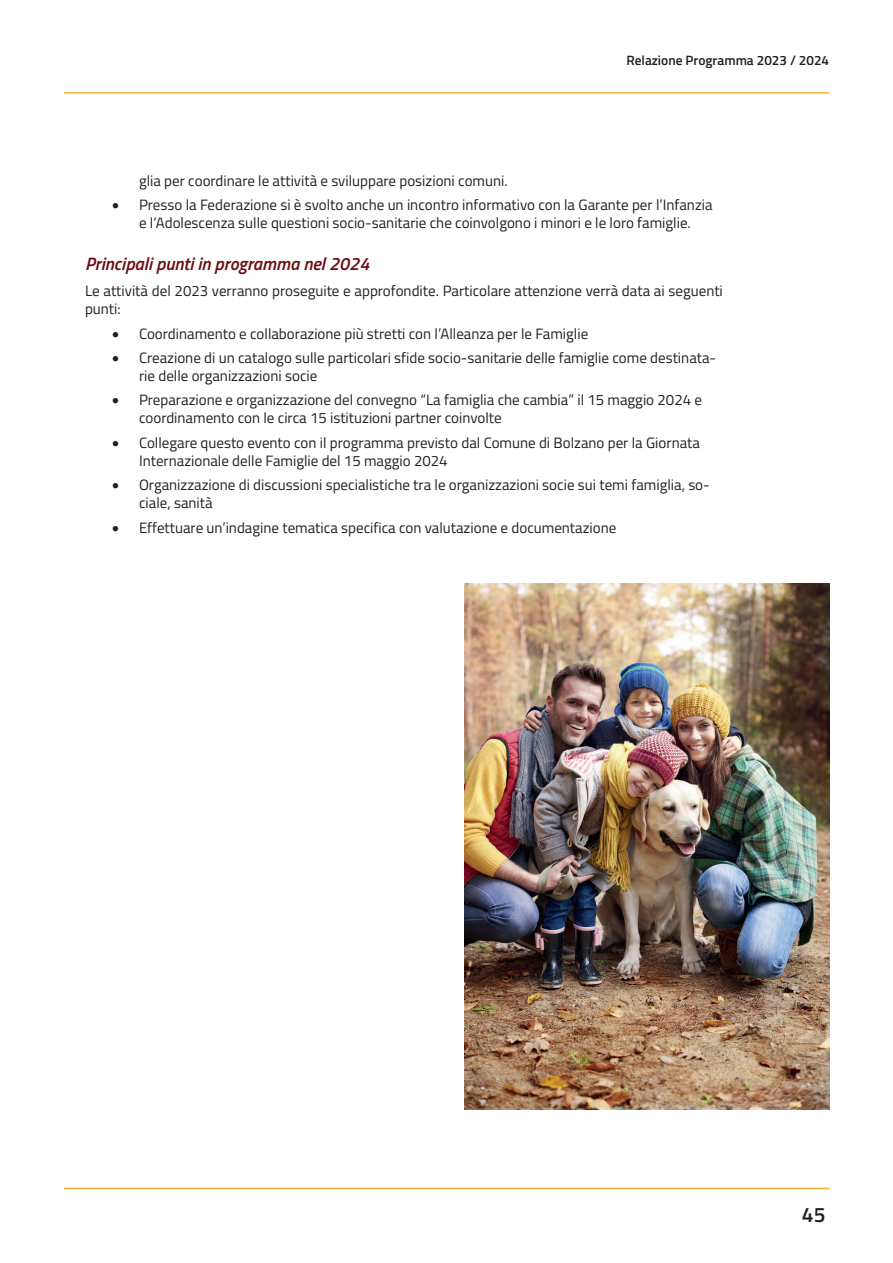
<style>
.page{position:relative;width:893px;height:1263px;background:#fff}
.page>*{position:absolute;margin:0;border:0;box-sizing:border-box;transform-origin:0 0}
.t1{font:600 21px "Titillium";color:#231f20}
.t2{font:italic 600 18px "Titillium";color:#6b0b11}
.t3{font:15px/18px "Titillium";color:#231f20}
.t4{font:600 13.5px "Titillium";color:#231f20}
</style>
<div class="page">
<hr style="left:64px;top:92px;width:765px;height:2px;background:#fbb033">
<hr style="left:64px;top:1188px;width:765px;height:1px;background:#fbb033">
<img style="left:465px;top:584px;width:364px;height:526px">
<p class="t4" style="left:626px;top:51px;width:204px">Relazione Programma 2023 / 2024</p>
<p class="t3" style="left:139px;top:171px;width:370px">glia per coordinare le attività e sviluppare posizioni comuni.</p>
<p class="t3" style="left:112px;top:195px;width:602px;text-align:center">• Presso la Federazione si è svolto anche un incontro informativo con la Garante per l’Infanzia e l’Adolescenza sulle questioni socio-sanitarie che coinvolgono i minori e le loro famiglie.</p>
<p class="t2" style="left:85px;top:250px;width:286px">Principali punti in programma nel 2024</p>
<p class="t3" style="left:85px;top:281px;width:639px">Le attività del 2023 verranno proseguite e approfondite. Particolare attenzione verrà data ai seguenti punti:</p>
<p class="t3" style="left:112px;top:324px;width:478px">• Coordinamento e collaborazione più stretti con l’Alleanza per le Famiglie</p>
<p class="t3" style="left:139px;top:348px;width:579px;text-indent:-27px">• Creazione di un catalogo sulle particolari sfide socio-sanitarie delle famiglie come destinata&shy;rie delle organizzazioni socie</p>
<p class="t3" style="left:139px;top:390px;width:564px;text-indent:-27px">• Preparazione e organizzazione del convegno “La famiglia che cambia” il 15 maggio 2024 e coordinamento con le circa 15 istituzioni partner coinvolte</p>
<p class="t3" style="left:139px;top:433px;width:562px;text-indent:-27px">• Collegare questo evento con il programma previsto dal Comune di Bolzano per la Giornata<br>Internazionale delle Famiglie del 15 maggio 2024</p>
<p class="t3" style="left:139px;top:475px;width:572px;text-indent:-27px">• Organizzazione di discussioni specialistiche tra le organizzazioni socie sui temi famiglia, so&shy;ciale, sanità</p>
<p class="t3" style="left:112px;top:517px;width:506px">• Effettuare un’indagine tematica specifica con valutazione e documentazione</p>
<h1 class="t1" style="left:802px;top:1198px;width:25px">45</h1>
</div>
